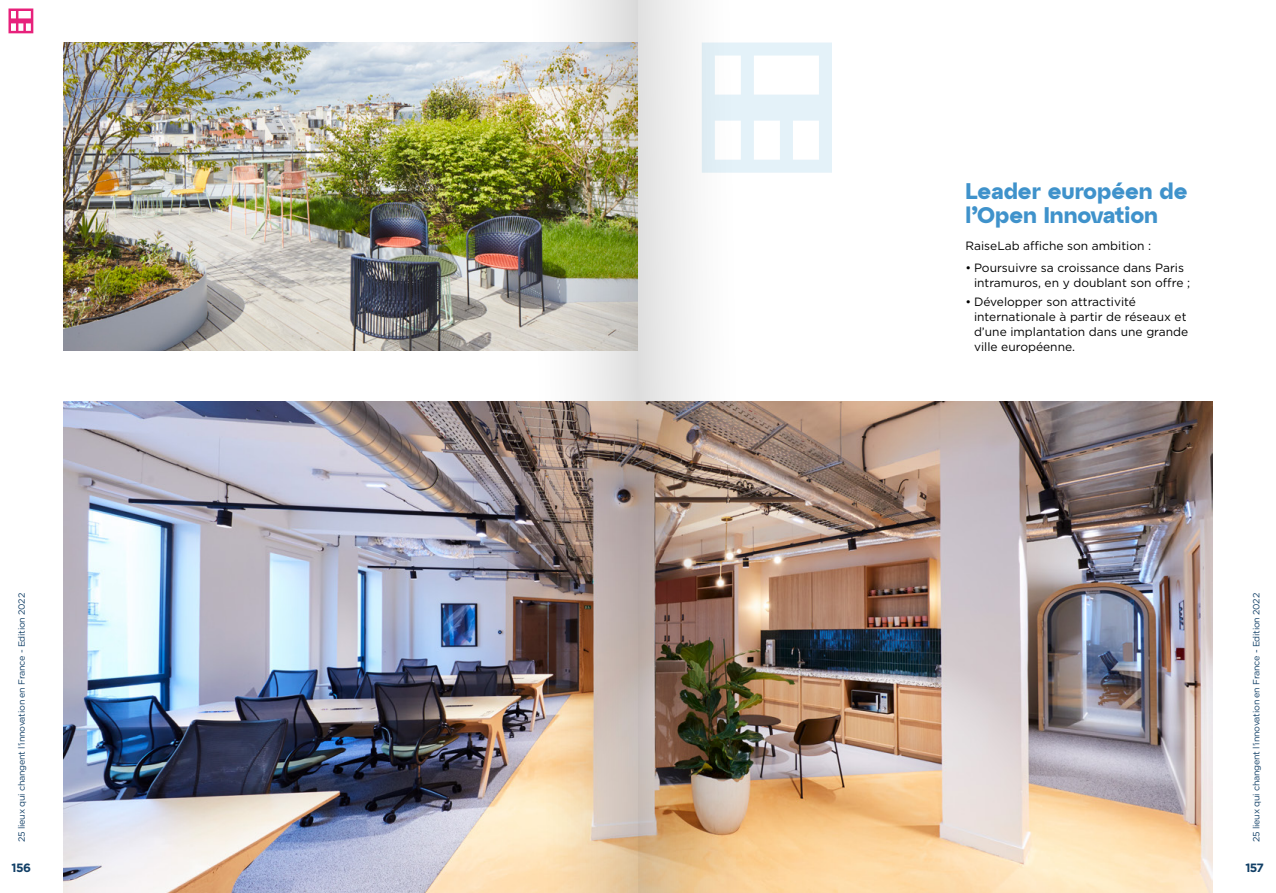
<style>
.page{position:relative;width:1276px;height:893px;background:#fff}
.page>*{position:absolute;margin:0;border:0;box-sizing:border-box;transform-origin:0 0}
.t1{font:700 22.5px/24px "Atyp Display";color:#3f92cb}
.t2{font:12px/15px "Gotham";color:#000}
.t3{font:700 12px "Gotham";letter-spacing:-.05em;color:#113f66}
.t4{font:9px "Gotham";letter-spacing:-.025em;color:#113f66}
</style>
<div class="page">
<img style="left:64px;top:43px;width:414px;height:308px">
<img style="left:64px;top:402px;width:1148px;height:491px">
<svg style="left:9px;top:9px;width:24px;height:24px"></svg>
<svg style="left:797px;top:43px;width:35px;height:130px"></svg>
<img style="left:478px;top:0;width:160px;height:893px">
<img style="left:638px;top:0;width:159px;height:893px">
<h1 class="t1" style="left:965px;top:178px;width:224px">Leader européen de l’Open Innovation</h1>
<p class="t2" style="left:965px;top:238px;width:187px">RaiseLab affiche son ambition :</p>
<p class="t2" style="left:974px;top:260px;width:218px;text-indent:-9px">• Poursuivre sa croissance dans Paris intramuros, en y doublant son offre ;</p>
<p class="t2" style="left:974px;top:294px;width:216px;text-indent:-9px">• Développer son attractivité internationale à partir de réseaux et d’une implantation dans une grande ville européenne.</p>
<p class="t4" style="left:16px;top:842px;width:251px;rotate:-90deg">25 lieux qui changent l’innovation en France - Edition 2022</p>
<p class="t4" style="left:1250px;top:842px;width:251px;rotate:-90deg">25 lieux qui changent l’innovation en France - Edition 2022</p>
<p class="t3" style="left:12px;top:859px;width:21px">156</p>
<p class="t3" style="left:1245px;top:859px;width:20px">157</p>
</div>
